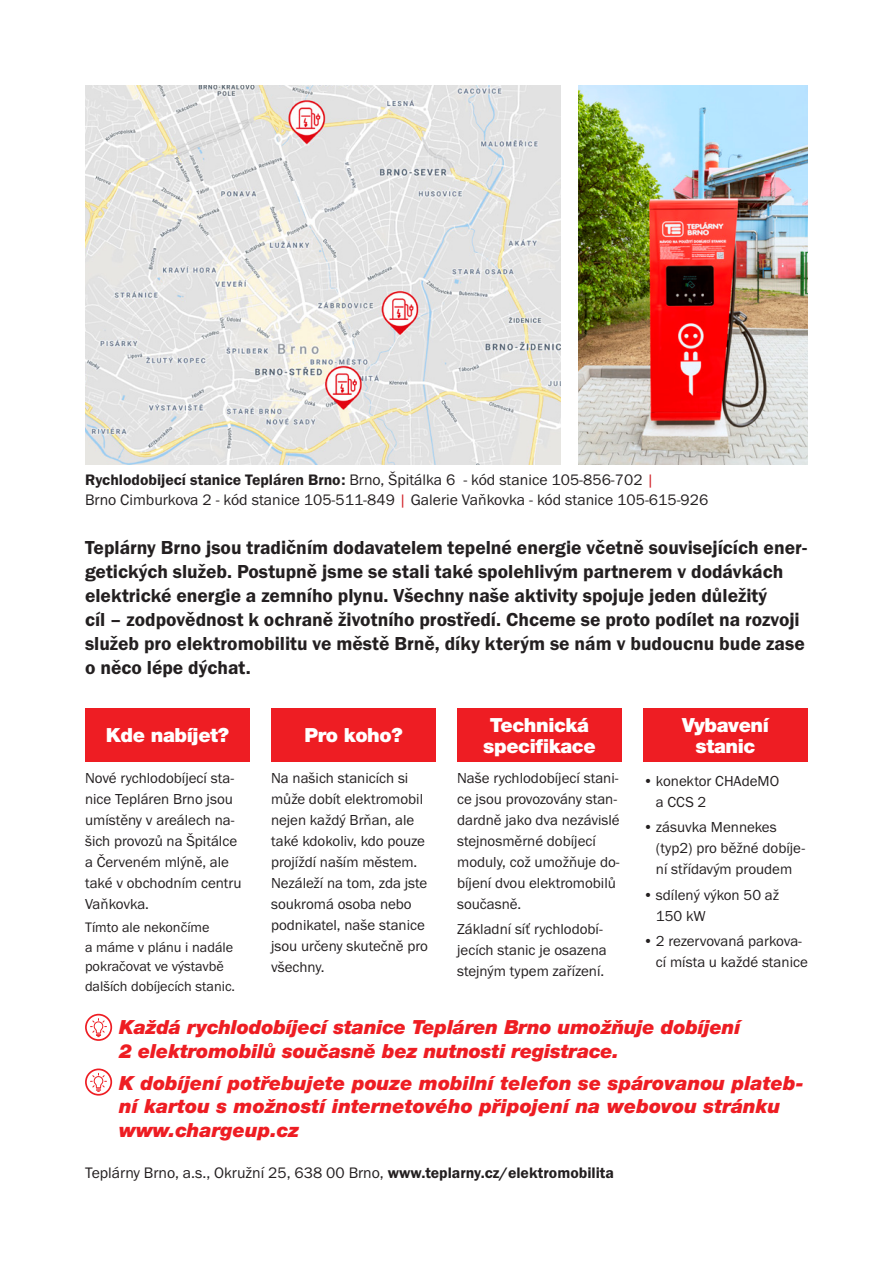
<style>
.page{position:relative;width:893px;height:1263px;background:#fff}
.page>*{position:absolute;margin:0;border:0;box-sizing:border-box;transform-origin:0 0}
.t1{font:19.5px/24px "Franklin Gothic URW Dem";color:#231f20}
.t2{font:italic 900 19.5px/23.4px "Helvetica Neue LT Pro";color:#ee1d23}
.t3{font:900 19.5px/21px "Helvetica Neue LT Pro";letter-spacing:-.02em;color:#fff;text-align:center}
.t4{font:15.75px/19.5px "Franklin Gothic URW Boo";color:#231f20}
.t5{font:15px/21px "Franklin Gothic URW Boo";color:#231f20}
.t6{font:14.25px/19.5px "Franklin Gothic URW Boo";color:#231f20}
.s1{font-family:"Franklin Gothic URW Dem"}
.s2{color:#d1232a}
</style>
<div class="page">
<img style="left:85px;top:85px;width:476px;height:380px">
<img style="left:579px;top:85px;width:229px;height:380px">
<div style="left:85px;top:709px;width:165px;height:53px;background:#ee1d23"></div>
<div style="left:271px;top:709px;width:165px;height:53px;background:#ee1d23"></div>
<div style="left:457px;top:709px;width:165px;height:53px;background:#ee1d23"></div>
<div style="left:643px;top:709px;width:165px;height:53px;background:#ee1d23"></div>
<svg style="left:86px;top:1015px;width:25px;height:25px"></svg>
<div style="left:85px;top:1014px;width:27px;height:27px;border:2px solid #ee1d23;border-radius:50%"></div>
<svg style="left:90px;top:1018px;width:16px;height:19px"></svg>
<svg style="left:86px;top:1069px;width:25px;height:26px"></svg>
<div style="left:85px;top:1068px;width:27px;height:27px;border:2px solid #ee1d23;border-radius:50%"></div>
<svg style="left:90px;top:1073px;width:16px;height:19px"></svg>
<p class="t4" style="left:85px;top:470px;width:625px"><span class="s1">Rychlodobijecí stanice Tepláren Brno:</span> Brno, Špitálka 6 - kód stanice 105-856-702 <span class="s2">|<br></span>Brno Cimburkova 2 - kód stanice 105-511-849 <span class="s2">|</span> Galerie Vaňkovka - kód stanice 105-615-926</p>
<p class="t1" style="left:85px;top:535px;width:724px">Teplárny Brno jsou tradičním dodavatelem tepelné energie včetně souvisejících ener&shy;getických služeb. Postupně jsme se stali také spolehlivým partnerem v dodávkách elektrické energie a zemního plynu. Všechny naše aktivity spojuje jeden důležitý<br>cíl – zodpovědnost k ochraně životního prostředí. Chceme se proto podílet na rozvoji služeb pro elektromobilitu ve městě Brně, díky kterým se nám v budoucnu bude zase o něco lépe dýchat.</p>
<p class="t3" style="left:106px;top:725px;width:125px">Kde nabíjet?</p>
<p class="t3" style="left:305px;top:725px;width:100px">Pro koho?</p>
<p class="t3" style="left:483px;top:714px;width:114px">Technická specifikace</p>
<p class="t3" style="left:682px;top:714px;width:88px">Vybavení stanic</p>
<p class="t5" style="left:85px;top:767px;width:158px">Nové rychlodobíjecí sta&shy;nice Tepláren Brno jsou umístěny v areálech na&shy;šich provozů na Špitálce a Červeném mlýně, ale také v obchodním centru<br>Vaňkovka.</p>
<p class="t6" style="left:85px;top:917px;width:152px">Tímto ale nekončíme<br>a máme v plánu i nadále pokračovat ve výstavbě dalších dobíjecích stanic.</p>
<p class="t5" style="left:271px;top:767px;width:158px">Na našich stanicích si může dobít elektromobil nejen každý Brňan, ale také kdokoliv, kdo pouze projíždí naším městem.<br>Nezáleží na tom, zda jste soukromá osoba nebo podnikatel, naše stanice jsou určeny skutečně pro všechny.</p>
<p class="t5" style="left:457px;top:767px;width:164px">Naše rychlodobíjecí stani&shy;ce jsou provozovány stan&shy;dardně jako dva nezávislé stejnosměrné dobíjecí moduly, což umožňuje do&shy;bíjení dvou elektromobilů současně.</p>
<p class="t5" style="left:656px;top:770px;width:125px;text-indent:-13px">• konektor CHAdeMO a CCS 2</p>
<p class="t5" style="left:656px;top:816px;width:151px;text-indent:-13px">• zásuvka Mennekes (typ2) pro běžné dobíje&shy;ní střídavým proudem</p>
<p class="t5" style="left:656px;top:884px;width:125px;text-indent:-13px">• sdílený výkon 50 až<br>150 kW</p>
<p class="t5" style="left:656px;top:930px;width:153px;text-indent:-13px">• 2 rezervovaná parkova&shy;cí místa u každé stanice</p>
<p class="t5" style="left:457px;top:918px;width:151px">Základní síť rychlodobí&shy;jecích stanic je osazena stejným typem zařízení.</p>
<p class="t2" style="left:119px;top:1015px;width:623px">Každá rychlodobíjecí stanice Tepláren Brno umožňuje dobíjení<br>2 elektromobilů současně bez nutnosti registrace.</p>
<p class="t2" style="left:119px;top:1071px;width:686px">K dobíjení potřebujete pouze mobilní telefon se spárovanou plateb&shy;ní kartou s možností internetového připojení na webovou stránku www.chargeup.cz</p>
<p class="t4" style="left:85px;top:1163px;width:530px">Teplárny Brno, a.s., Okružní 25, 638 00 Brno, <span class="s1">www.teplarny.cz/elektromobilita</span></p>
</div>
